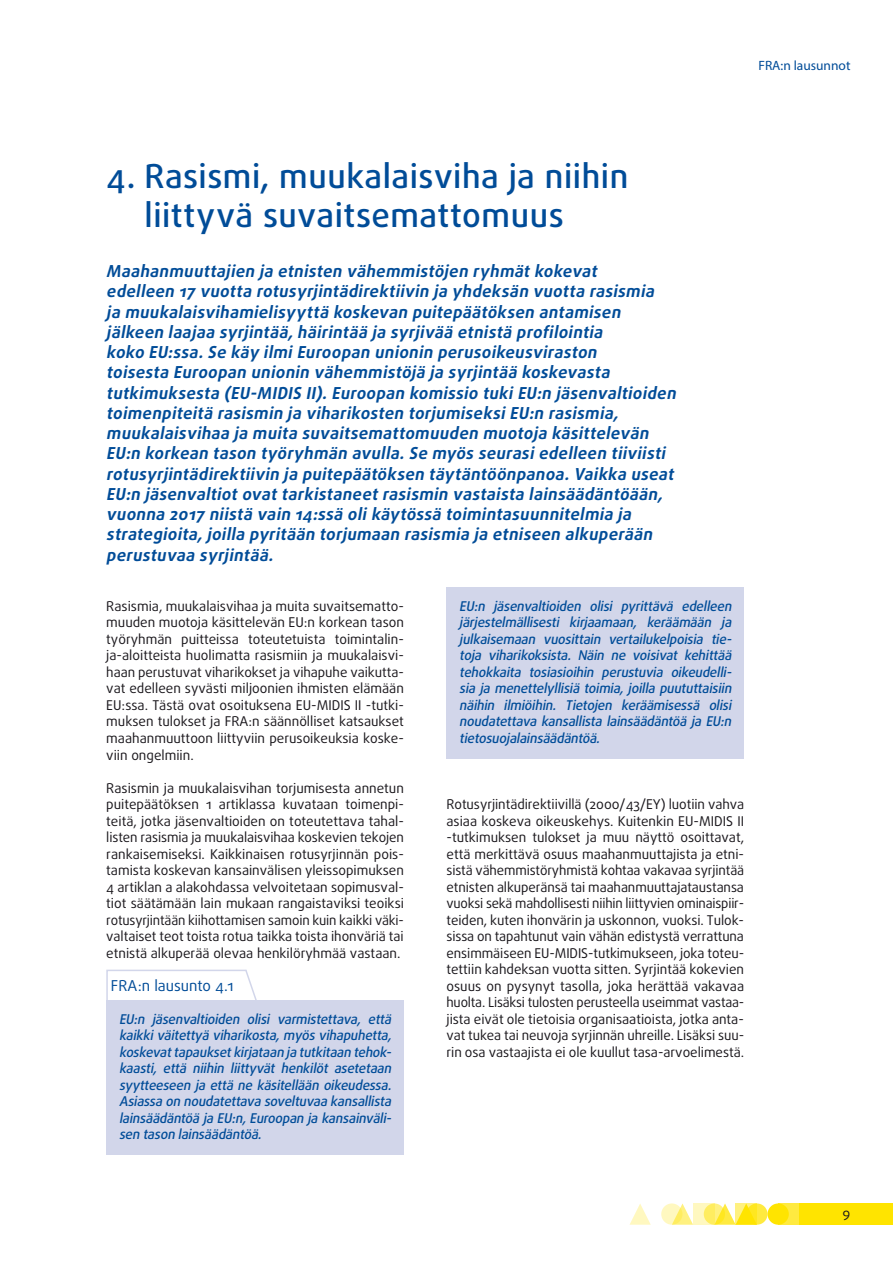
<style>
.page{position:relative;width:893px;height:1263px;background:#fff}
.page>*{position:absolute;margin:0;border:0;box-sizing:border-box;transform-origin:0 0}
.chapter_title{font:500 33px/39.6px "Daxline Pro";letter-spacing:.015em;color:#004c98}
.intro_chapter{font:italic 700 16.5px/20.2px "Daxline Pro";letter-spacing:.025em;color:#004c98}
.opinion_header_sw{font:15px "Daxline Pro";color:#004c98}
.body_text{font:13.5px/16.5px "Daxline Pro";color:#1a171c;text-align:justify}
.opinion_text_SW_last{font:italic 500 13.5px/16.5px "Daxline Pro";letter-spacing:-.01em;color:#004c98;text-align:justify}
.opinion_text_SW{font:italic 500 13.5px/16.5px "Daxline Pro";letter-spacing:-.01em;color:#004c98;text-align:justify}
.t1{font:13.5px "Myriad Pro";color:#004c98}
</style>
<div class="page">
<div style="left:746px;top:1203px;width:21px;height:22px;background:#ffea40;border-radius:50%"></div>
<div style="left:778px;top:1203px;width:21px;height:22px;background:#ffea40"></div>
<div style="left:799px;top:1203px;width:94px;height:22px;background:#ffe400"></div>
<svg style="left:675px;top:1203px;width:18px;height:22px"></svg>
<svg style="left:629px;top:1204px;width:22px;height:21px"></svg>
<div style="left:767px;top:1203px;width:22px;height:22px;background:#ffe400;border-radius:50%"></div>
<svg style="left:718px;top:1203px;width:18px;height:22px"></svg>
<svg style="left:704px;top:1203px;width:21px;height:22px"></svg>
<svg style="left:661px;top:1203px;width:21px;height:22px"></svg>
<svg style="left:736px;top:1203px;width:21px;height:22px"></svg>
<svg style="left:693px;top:1203px;width:21px;height:22px"></svg>
<div style="left:106px;top:1000px;width:298px;height:155px;background:#d2d6ea"></div>
<div style="left:446px;top:588px;width:298px;height:171px;background:#d2d6ea"></div>
<svg style="left:106px;top:969px;width:151px;height:31px"></svg>
<p class="t1" style="left:758px;top:57px;width:94px">FRA:n lausunnot</p>
<p class="chapter_title" style="left:145px;top:156px;width:485px;text-indent:-38px">4. Rasismi, muukalaisviha ja niihin liittyvä suvaitsemattomuus</p>
<p class="intro_chapter" style="left:106px;top:261px;width:575px">Maahanmuuttajien ja etnisten vähemmistöjen ryhmätkokevat<br>edelleen 17 vuotta rotusyrjintädirektiivin ja yhdeksän vuotta rasismia<br>ja muukalaisvihamielisyyttä koskevan puitepäätöksen antamisen jälkeen laajaa syrjintää,häirintää ja syrjivää etnistä profilointia<br>koko EU:ssa.Se käy ilmiEuroopan unionin perusoikeusviraston<br>toisesta Euroopan unionin vähemmistöjä ja syrjintää koskevasta tutkimuksesta (EU-MIDIS II).Euroopan komissio tukiEU:n jäsenvaltioiden toimenpiteitä rasismin ja viharikosten torjumiseksiEU:n rasismia, muukalaisvihaa ja muita suvaitsemattomuuden muotoja käsittelevän EU:n korkean tason työryhmän avulla.Se myös seurasiedelleen tiiviisti rotusyrjintädirektiivin ja puitepäätöksen täytäntöönpanoa.Vaikka useat EU:n jäsenvaltiotovattarkistaneetrasismin vastaista lainsäädäntöään, vuonna 2017 niistä vain 14:ssä olikäytössä toimintasuunnitelmia ja strategioita,joilla pyritään torjumaan rasismia ja etniseen alkuperään perustuvaa syrjintää.</p>
<p class="body_text" style="left:106px;top:598px;width:299px">Rasismia, muukalaisvihaa ja muita suvaitsematto&shy;muuden muotoja käsittelevän EU:n korkean tason työryhmän puitteissa toteutetuista toimintalin&shy;ja-aloitteista huolimatta rasismiin ja muukalaisvi&shy;haan perustuvat viharikokset ja vihapuhe vaikutta&shy;vat edelleen syvästi miljoonien ihmisten elämään EU:ssa. Tästä ovat osoituksena EU-MIDIS II -tutki&shy;muksen tulokset ja FRA:n säännölliset katsaukset maahanmuuttoon liittyviin perusoikeuksia koske&shy;viin ongelmiin.</p>
<p class="body_text" style="left:106px;top:779px;width:299px">Rasismin ja muukalaisvihan torjumisesta annetun puitepäätöksen 1 artiklassa kuvataan toimenpi&shy;teitä, jotka jäsenvaltioiden on toteutettava tahal&shy;listen rasismia ja muukalaisvihaa koskevien tekojen rankaisemiseksi. Kaikkinaisen rotusyrjinnän pois&shy;tamista koskevan kansainvälisen yleissopimuksen 4 artiklan a alakohdassa velvoitetaan sopimusval&shy;tiot säätämään lain mukaan rangaistaviksi teoiksi rotusyrjintään kiihottamisen samoin kuin kaikki väki&shy;valtaiset teot toista rotua taikka toista ihonväriä tai etnistä alkuperää olevaa henkilöryhmää vastaan.</p>
<p class="opinion_header_sw" style="left:111px;top:975px;width:124px">FRA:n lausunto 4.1</p>
<p class="opinion_text_SW" style="left:119px;top:1010px;width:277px">EU:n jäsenvaltioiden olisi varmistettava, että kaikkiväitettyä viharikosta,myösvihapuhetta, koskevattapauksetkirjataan ja tutkitaan tehok&shy;kaasti, että niihin liittyvät henkilöt asetetaan syytteeseen ja että ne käsitellään oikeudessa.<br>Asiassa on noudatettava soveltuvaa kansallista lainsäädäntöä ja EU:n,Euroopan ja kansainväli&shy;sen tason lainsäädäntöä.</p>
<p class="opinion_text_SW_last" style="left:459px;top:598px;width:277px">EU:n jäsenvaltioiden olisi pyrittävä edelleen järjestelmällisesti kirjaamaan, keräämään ja julkaisemaan vuosittain vertailukelpoisia tie&shy;toja viharikoksista. Näin ne voisivat kehittää tehokkaita tosiasioihin perustuvia oikeudelli&shy;sia ja menettelyllisiä toimia, joilla puututtaisiin näihin ilmiöihin. Tietojen keräämisessä olisi noudatettava kansallista lainsäädäntöä ja EU:n tietosuojalainsäädäntöä.</p>
<p class="body_text" style="left:446px;top:796px;width:299px">Rotusyrjintädirektiivillä (2000/43/EY) luotiin vahva asiaa koskeva oikeuskehys. Kuitenkin EU-MIDIS II -tutkimuksen tulokset ja muu näyttö osoittavat, että merkittävä osuus maahanmuuttajista ja etni&shy;sistä vähemmistöryhmistä kohtaa vakavaa syrjintää etnisten alkuperänsä tai maahanmuuttajataustansa vuoksi sekä mahdollisesti niihin liittyvien ominaispiir&shy;teiden, kuten ihonvärin ja uskonnon, vuoksi. Tulok&shy;sissa on tapahtunut vain vähän edistystä verrattuna ensimmäiseen EU-MIDIS-tutkimukseen, joka toteu&shy;tettiin kahdeksan vuotta sitten. Syrjintää kokevien osuus on pysynyt tasolla, joka herättää vakavaa huolta. Lisäksi tulosten perusteella useimmat vastaa&shy;jista eivät ole tietoisia organisaatioista, jotka anta&shy;vat tukea tai neuvoja syrjinnän uhreille. Lisäksi suu&shy;rin osa vastaajista ei ole kuullut tasa-arvoelimestä.</p>
<p class="body_text" style="left:843px;top:1205px;width:9px">9</p>
</div>
